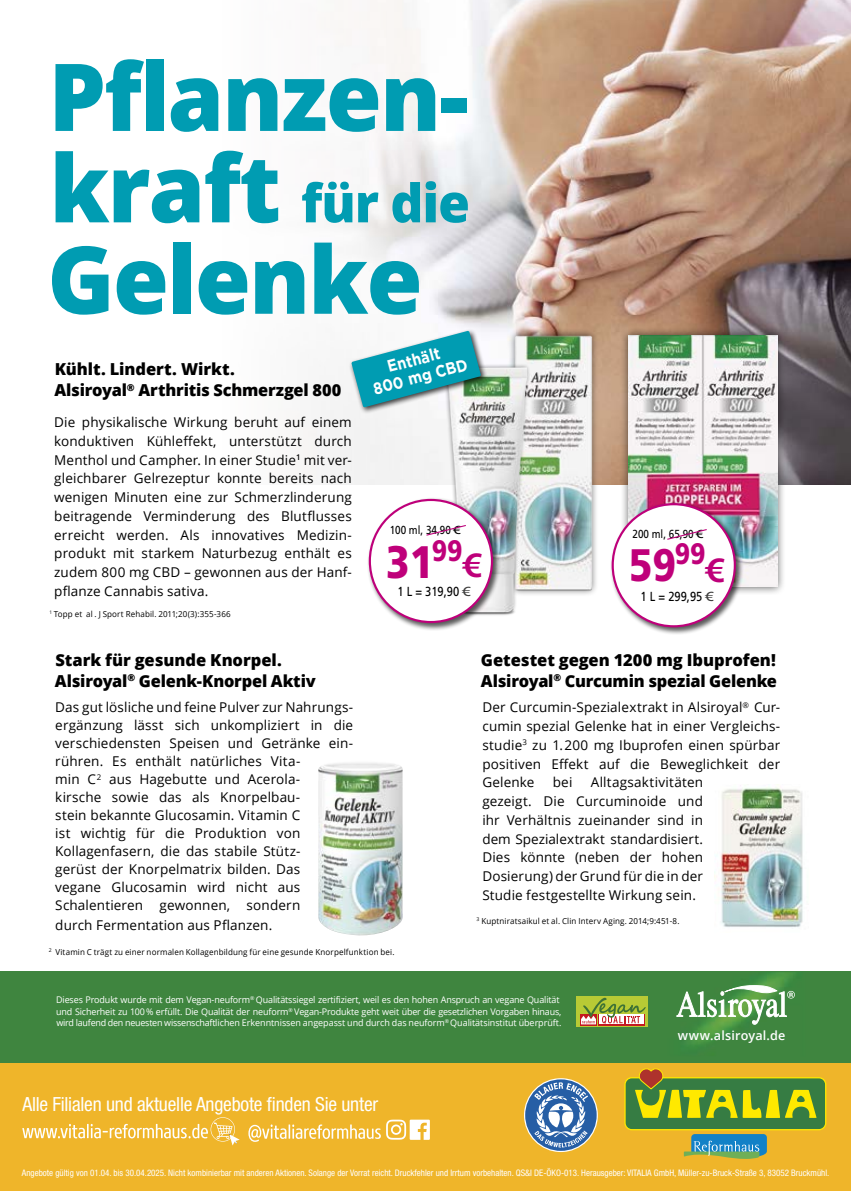
<style>
.page{position:relative;width:851px;height:1191px;background:#fff}
.page>*{position:absolute;margin:0;border:0;box-sizing:border-box;transform-origin:0 0}
.t1{font:800 93.6px "Open Sans";letter-spacing:-.02em;color:#009cb2}
.t2{font:800 53.1px "Open Sans";letter-spacing:-.02em;color:#009cb2}
.t3{font:900 45.45px "Frutiger LT";color:#bf007a;scale:.85 1}
.t4{font:700 33.45px "Frutiger LT Pro";color:#be007a}
.t5{font:condensed 19.5px "Helvetica Neue LT Pro";letter-spacing:-.01em;color:#fff}
.t6{font:700 16.65px/17.9px "Gotham";color:#fff;text-align:center;scale:.87 1}
.t7{font:800 16.5px/21px "Open Sans";letter-spacing:-.01em;color:#000}
.t8{font:13.5px/18.8px "Open Sans";letter-spacing:.01em;color:#000;text-align:justify}
.t9{font:13.05px "Frutiger LT";color:#000;scale:.85 1}
.t10{font:600 12.6px "Open Sans";letter-spacing:.015em;color:#fff}
.t11{font:11.7px "Frutiger LT Pro";color:#000;scale:.85 1}
.t12{font:9.15px/11.2px "Open Sans";letter-spacing:-.015em;color:#fff}
.t13{font:condensed 9px "Helvetica Neue LT Pro";color:#fff}
.t14{font:8.25px "Open Sans";letter-spacing:.015em;color:#000}
.s1{font-size:93.6px}
.s2{font-family:"Frutiger LT Pro";color:#3d3d3c}
</style>
<div class="page">
<img style="left:303px;top:0;width:547px;height:484px">
<div style="left:503px;top:328px;width:95px;height:269px;background:#000;opacity:.61"></div>
<img style="left:510px;top:331px;width:86px;height:266px">
<div style="left:620px;top:327px;width:165px;height:268px;background:#000;opacity:.61"></div>
<img style="left:628px;top:335px;width:149px;height:252px">
<div style="left:442px;top:363px;width:89px;height:254px;background:#000;opacity:.5"></div>
<img style="left:435px;top:354px;width:92px;height:263px">
<img style="left:318px;top:763px;width:85px;height:173px">
<img style="left:714px;top:784px;width:89px;height:143px">
<div style="left:0;top:971px;width:850px;height:96px;background:#3f853f"></div>
<img style="left:688px;top:973px;width:107px;height:73px">
<svg style="left:676px;top:985px;width:118px;height:39px"></svg>
<svg style="left:576px;top:996px;width:72px;height:31px"></svg>
<svg style="left:580px;top:1013px;width:17px;height:12px"></svg>
<div style="left:597px;top:1013px;width:47px;height:12px;background:#c51920"></div>
<svg style="left:581px;top:996px;width:64px;height:28px;background:#b6b560"></svg>
<div style="left:348px;top:328px;width:139px;height:86px;background:#000;opacity:.75"></div>
<svg style="left:351px;top:331px;width:130px;height:76px"></svg>
<div style="left:367px;top:497px;width:133px;height:134px;background:#000;opacity:.65"></div>
<div style="left:370px;top:500px;width:122px;height:122px;background:#fff;border-radius:50%"></div>
<div style="left:368px;top:499px;width:125px;height:124px;border:2px solid #be007a;border-radius:50%"></div>
<svg style="left:426px;top:525px;width:40px;height:11px"></svg>
<div style="left:609px;top:501px;width:134px;height:134px;background:#000;opacity:.65"></div>
<div style="left:612px;top:504px;width:122px;height:122px;background:#fff;border-radius:50%"></div>
<div style="left:611px;top:503px;width:124px;height:124px;border:2px solid #be007a;border-radius:50%"></div>
<svg style="left:667px;top:529px;width:40px;height:11px"></svg>
<div style="left:0;top:1063px;width:850px;height:128px;background:#efb52a"></div>
<svg style="left:624px;top:1068px;width:202px;height:90px"></svg>
<svg style="left:248px;top:1119px;width:182px;height:22px"></svg>
<svg style="left:22px;top:1117px;width:218px;height:28px"></svg>
<svg style="left:525px;top:1079px;width:71px;height:71px"></svg>
<h1 class="t1" style="left:48px;top:26px;width:421px">Pflanzen-</h1>
<h2 class="t2" style="left:50px;top:163px;width:422px"><span class="s1">kraft</span> für die</h2>
<h1 class="t1" style="left:47px;top:208px;width:377px">Gelenke</h1>
<p class="t7" style="left:54px;top:358px;width:288px">Kühlt. Lindert. Wirkt.<br>Alsiroyal<sup>®</sup> Arthritis Schmerzgel 800</p>
<p class="t8" style="left:54px;top:412px;width:299px">Die physikalische Wirkung beruht auf einem konduktiven Kühleffekt, unterstützt durch Menthol und Campher. In einer Studie<sup>1</sup> mit ver&shy;gleichbarer Gelrezeptur konnte bereits nach wenigen Minuten eine zur Schmerzlinderung beitragende Verminderung des Blutflusses erreicht werden. Als innovatives Medizin&shy;produkt mit starkem Naturbezug enthält es zudem 800 mg CBD – gewonnen aus der Hanf&shy;pflanze Cannabis sativa.</p>
<p class="t14" style="left:50px;top:608px;width:182px"><sup>1</sup> Topp et al . J Sport Rehabil. 2011;20(3):355-366</p>
<p class="t7" style="left:55px;top:648px;width:262px">Stark für gesunde Knorpel.<br>Alsiroyal<sup>®</sup> Gelenk-Knorpel Aktiv</p>
<p class="t8" style="left:55px;top:698px;width:299px;line-height:18px;text-align:left">Das gut lösliche und feine Pulver zur Nahrungs&shy;ergänzung lässt sich unkompliziert in die verschiedensten Speisen und Getränke ein&shy;rühren. Es enthält natürliches Vita-<br>min C<sup>2</sup> aus Hagebutte und Acerola-<br>kirsche sowie das als Knorpelbau-<br>stein bekannte Glucosamin. Vitamin C<br>ist wichtig für die Produktion von Kollagenfasern, die das stabile Stütz-<br>gerüst der Knorpelmatrix bilden. Das<br>vegane Glucosamin wird nicht aus Schalentieren gewonnen, sondern</p>
<p class="t8" style="left:55px;top:915px;width:218px">durch Fermentation aus Pflanzen.</p>
<p class="t6" style="left:366px;top:363px;width:113px;rotate:-15deg">Enthält<br>800 mg CBD</p>
<p class="t11" style="left:389px;top:523px;width:85px">100 ml, 34,90 €</p>
<p class="t11" style="left:632px;top:527px;width:85px">200 ml, 65,90 €</p>
<h3 class="t3" style="left:386px;top:534px;width:92px">31<sup>99</sup></h3>
<h3 class="t3" style="left:628px;top:537px;width:92px">59<sup>99</sup></h3>
<h3 class="t4" style="left:462px;top:546px;width:20px">€</h3>
<p class="t9" style="left:397px;top:584px;width:87px">1 L = 319,90 <span class="s2">€</span></p>
<h3 class="t4" style="left:705px;top:550px;width:20px">€</h3>
<p class="t9" style="left:640px;top:589px;width:87px">1 L = 299,95 <span class="s2">€</span></p>
<p class="t7" style="left:481px;top:648px;width:297px">Getestet gegen 1200 mg Ibuprofen!<br>Alsiroyal<sup>®</sup> Curcumin spezial Gelenke</p>
<p class="t8" style="left:482px;top:697px;width:299px">Der Curcumin-Spezialextrakt in Alsiroyal<sup>®</sup> Cur&shy;cumin spezial Gelenke hat in einer Vergleichs&shy;studie<sup>3</sup> zu 1.200 mg Ibuprofen einen spürbar positiven Effekt auf die Beweglichkeit der Gelenke</p>
<p class="t8" style="left:482px;top:772px;width:222px;text-indent:108px">Alltagsaktivitäten gezeigt. Die Curcuminoide und ihr Verhältnis zueinander sind in dem Spezialextrakt standardisiert.<br>Dies könnte (neben der hohen Dosierung) der Grund für die in der Studie festgestellte Wirkung sein.</p>
<p class="t8" style="left:552px;top:772px;width:21px">bei</p>
<p class="t14" style="left:476px;top:915px;width:204px"><sup>3</sup> Kuptniratsaikul et al. Clin Interv Aging. 2014;9:451-8.</p>
<p class="t14" style="left:49px;top:946px;width:347px"><sup>2</sup> Vitamin C trägt zu einer normalen Kollagenbildung für eine gesunde Knorpelfunktion bei.</p>
<p class="t12" style="left:56px;top:994px;width:506px">Dieses Produkt wurde mit dem Vegan-neuform<sup>®</sup> Qualitätssiegel zertifiziert, weil es den hohen Anspruch an vegane Qualität und Sicherheit zu 100% erfüllt. Die Qualität der neuform<sup>®</sup> Vegan-Produkte geht weit über die gesetzlichen Vorgaben hinaus, wird laufend den neuesten wissenschaftlichen Erkenntnissen angepasst und durch das neuform<sup>®</sup> Qualitätsinstitut überprüft.</p>
<h3 class="t5" style="left:22px;top:1093px;width:357px">Alle Filialen und aktuelle Angebote finden Sie unter</h3>
<p class="t10" style="left:677px;top:1026px;width:109px">www.alsiroyal.de</p>
<p class="t13" style="left:22px;top:1167px;width:808px">Angebote gültig von 01.04. bis 30.04.2025. Nicht kombinierbar mit anderen Aktionen. Solange der Vorrat reicht. Druckfehler und Irrtum vorbehalten. QS&amp;I DE-ÖKO-013. Herausgeber: VITALIA GmbH, Müller-zu-Bruck-Straße 3, 83052 Bruckmühl.</p>
</div>
